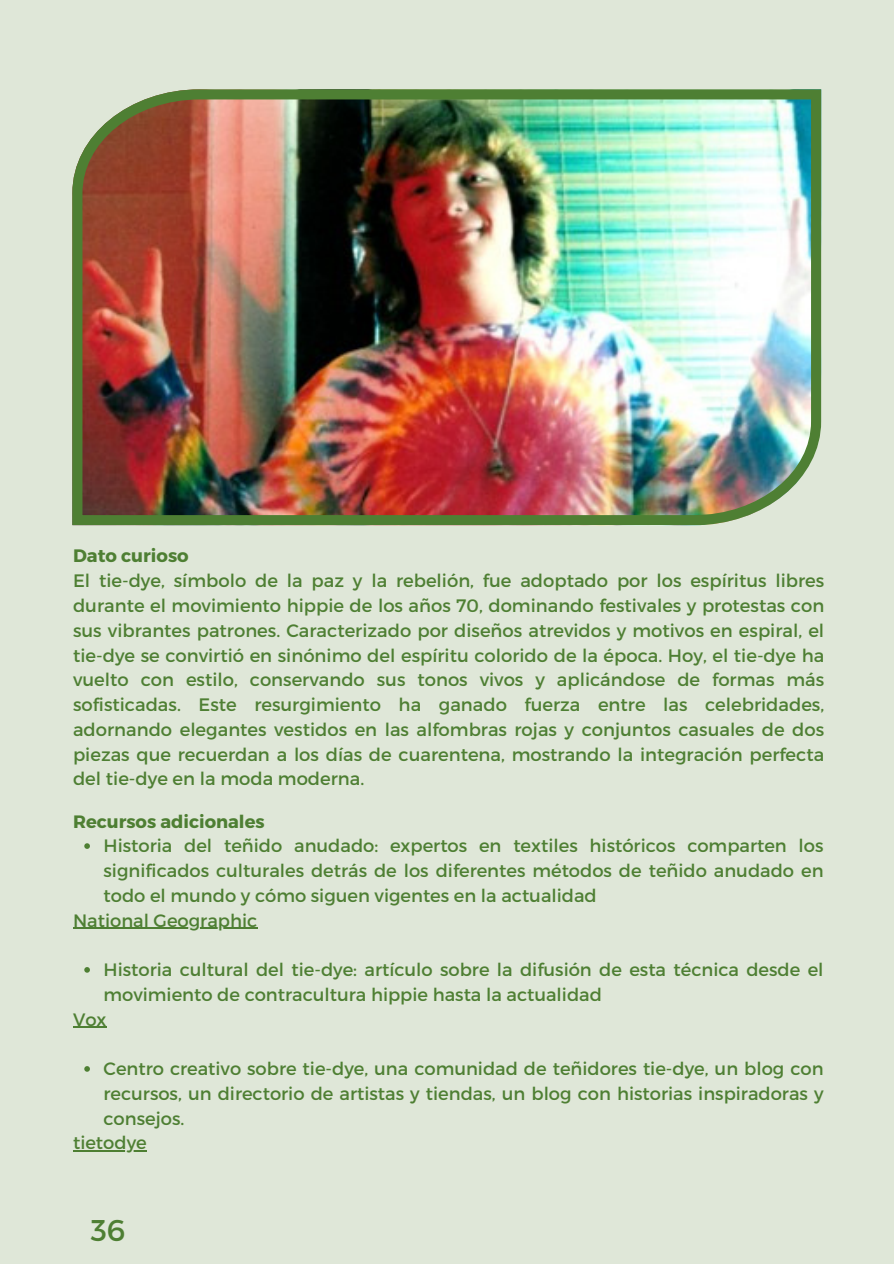
<style>
.page{position:relative;width:894px;height:1264px;background:#fff}
.page>*{position:absolute;margin:0;border:0;box-sizing:border-box;transform-origin:0 0}
.t1{font:30px "Montserrat";color:#4e7f33}
.t2{font:18px/24.8px "Montserrat";color:#4e7f33;text-align:justify}
.t3{font:700 18px "Montserrat";color:#4e7f33}
.t4{font:17.85px/24.8px "Montserrat";color:#4e7f33;text-align:justify}
.t5{font:700 17.85px "Montserrat";color:#4e7f33}
</style>
<div class="page">
<div style="left:0;top:0;width:893px;height:1263px;background:#dfe7d8"></div>
<svg style="left:84px;top:843px;width:6px;height:5px"></svg>
<hr style="left:73px;top:927px;width:184px;height:1px;background:#4e7f33">
<svg style="left:84px;top:967px;width:6px;height:5px"></svg>
<hr style="left:73px;top:1026px;width:33px;height:1px;background:#4e7f33">
<svg style="left:84px;top:1066px;width:6px;height:5px"></svg>
<hr style="left:73px;top:1150px;width:74px;height:1px;background:#4e7f33">
<img style="left:72px;top:89px;width:748px;height:436px">
<p class="t3" style="left:73px;top:544px;width:117px">Dato curioso</p>
<p class="t2" style="left:73px;top:567px;width:752px">El tie-dye, símbolo de la paz y la rebelión, fue adoptado por los espíritus libres durante el movimiento hippie de los años 70, dominando festivales y protestas con sus vibrantes patrones. Caracterizado por diseños atrevidos y motivos en espiral, el tie-dye se convirtió en sinónimo del espíritu colorido de la época. Hoy, el tie-dye ha vuelto con estilo, conservando sus tonos vivos y aplicándose de formas más sofisticadas. Este resurgimiento ha ganado fuerza entre las celebridades, adornando elegantes vestidos en las alfombras rojas y conjuntos casuales de dos piezas que recuerdan a los días de cuarentena, mostrando la integración perfecta del tie-dye en la moda moderna.</p>
<p class="t5" style="left:73px;top:809px;width:193px">Recursos adicionales</p>
<p class="t4" style="left:103px;top:832px;width:721px">Historia del teñido anudado: expertos en textiles históricos comparten los significados culturales detrás de los diferentes métodos de teñido anudado en todo el mundo y cómo siguen vigentes en la actualidad</p>
<p class="t4" style="left:73px;top:906px;width:186px">National Geographic</p>
<p class="t4" style="left:103px;top:956px;width:721px">Historia cultural del tie-dye: artículo sobre la difusión de esta técnica desde el movimiento de contracultura hippie hasta la actualidad</p>
<p class="t4" style="left:73px;top:1005px;width:35px">Vox</p>
<p class="t4" style="left:103px;top:1055px;width:721px">Centro creativo sobre tie-dye, una comunidad de teñidores tie-dye, un blog con recursos, un directorio de artistas y tiendas, un blog con historias inspiradoras y consejos.</p>
<p class="t4" style="left:73px;top:1129px;width:75px">tietodye</p>
<p class="t1" style="left:91px;top:1210px;width:36px">36</p>
</div>
